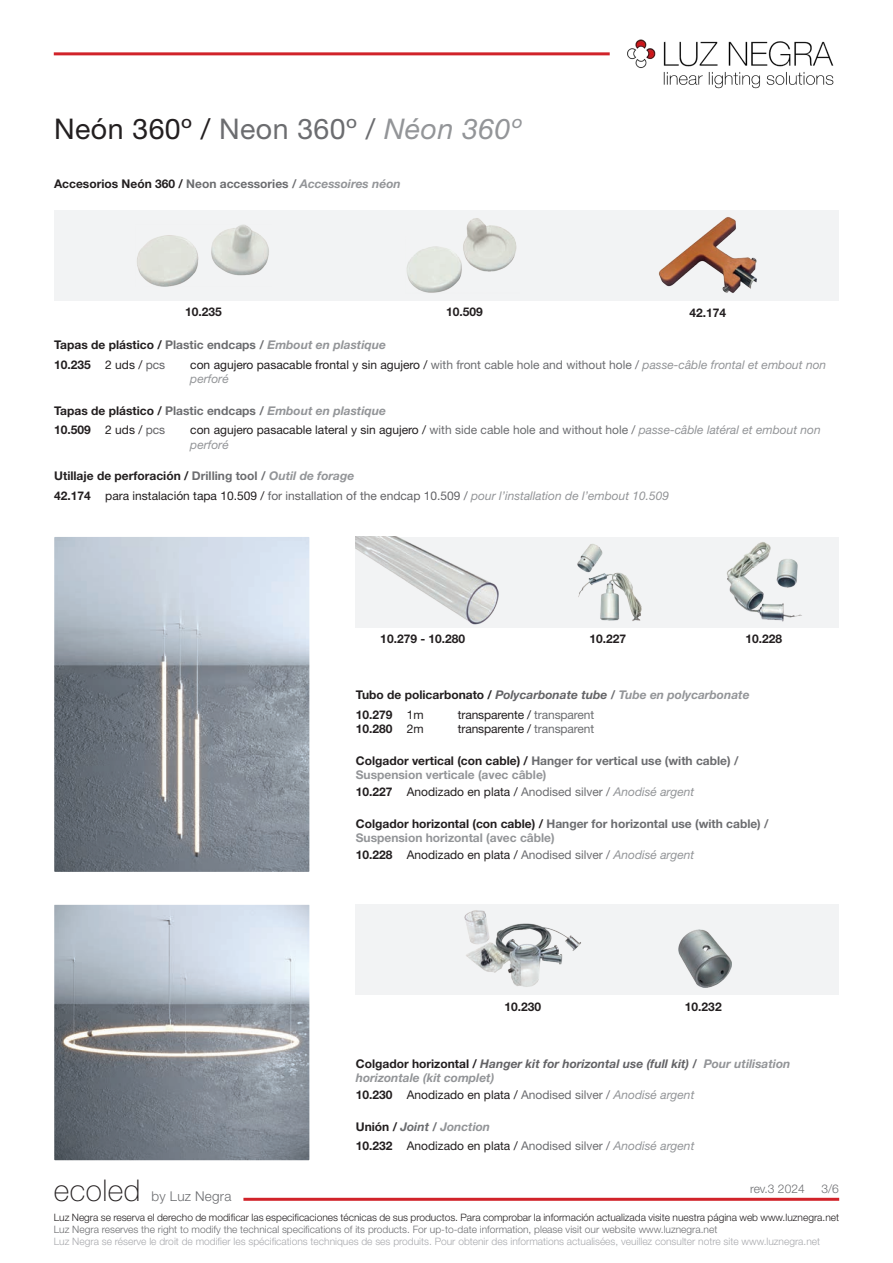
<style>
.page{position:relative;width:893px;height:1263px;background:#fff}
.page>*{position:absolute;margin:0;border:0;box-sizing:border-box;transform-origin:0 0}
.t1{font:28.5px "Helvetica Neue LT Std";letter-spacing:.015em;color:#231f20}
.t2{font:300 13.5px "Helvetica Neue LT Std";letter-spacing:.015em;color:#6c6d70}
.Tabla_Descripcion_CAST{font:12px/14.4px "Helvetica Neue LT Std";color:#231f20}
.Tabla_Titular_CAST{font:700 12px "Helvetica Neue LT Std";color:#231f20}
.Tabla_Titular_CAST-2{font:italic 700 12px/14.4px "Helvetica Neue LT Std";color:#939598}
.Tabla_Titular_CAST-3{font:700 12px "Helvetica Neue LT Std";color:#6c6d70}
.Tabla_Descripcion_CAST-2{font:italic 12px "Helvetica Neue LT Std";color:#939598}
.Tabla_Titular_CAST-4{font:700 12px "Helvetica Neue LT Std";color:#939598}
.REFERENCIA{font:700 12px "Helvetica Neue LT Std";color:#231f20}
.t3{font:300 12px "Helvetica Neue LT Std";color:#6c6d70}
.t4{font:300 10.2px "Helvetica Neue LT Std";color:#a8a9ad}
.t5{font:300 10.2px "Helvetica Neue LT Std";color:#231f20}
.t6{font:300 10.2px "Helvetica Neue LT Std";color:#6c6d70}
.s1{color:#6c6d70}
.s2{font-style:italic;color:#939598}
.s3{font-style:normal;color:#231f20}
.s4{font-style:normal;color:#6c6d70}
.s5{color:#636366}
.s6{font-style:italic;color:#6c6d70}
.s7{font-style:normal;color:#636366}
.s8{font-style:italic;color:#636366}
.s9{color:#231f20}
.s10{font-weight:100;font-size:30px;color:#231f20}
</style>
<div class="page">
<hr style="left:54px;top:52px;width:556px;height:3px;background:#d1232a">
<hr style="left:243px;top:1198px;width:596px;height:3px;background:#d1232a">
<img style="left:627px;top:39px;width:207px;height:50px">
<div style="left:54px;top:210px;width:785px;height:90px;background:#f2f3f4"></div>
<div style="left:356px;top:537px;width:483px;height:90px;background:#f2f3f4"></div>
<div style="left:356px;top:904px;width:483px;height:91px;background:#f2f3f4"></div>
<img style="left:54px;top:537px;width:255px;height:335px">
<img style="left:658px;top:217px;width:99px;height:76px">
<img style="left:137px;top:225px;width:132px;height:61px">
<img style="left:406px;top:218px;width:111px;height:75px">
<img style="left:577px;top:544px;width:65px;height:77px">
<img style="left:356px;top:537px;width:143px;height:88px">
<img style="left:726px;top:542px;width:76px;height:80px">
<img style="left:54px;top:905px;width:255px;height:255px">
<img style="left:464px;top:910px;width:117px;height:77px">
<img style="left:678px;top:930px;width:54px;height:57px">
<p class="t1" style="left:54px;top:112px;width:468px">Neón 360º / <span class="s1">Neon 360º /</span> <span class="s2">Néon 360º</span></p>
<p class="Tabla_Titular_CAST" style="left:54px;top:176px;width:348px">Accesorios Neón 360 / <span class="s1">Neon accessories /</span> <span class="s2">Accessoires néon</span></p>
<p class="Tabla_Titular_CAST" style="left:185px;top:305px;width:38px">10.235</p>
<p class="Tabla_Titular_CAST" style="left:446px;top:305px;width:38px">10.509</p>
<p class="Tabla_Titular_CAST" style="left:689px;top:305px;width:38px">42.174</p>
<p class="Tabla_Titular_CAST-2" style="left:54px;top:338px;width:333px"><span class="s3">Tapas de plástico /</span> <span class="s4">Plastic endcaps</span> <span class="s1">/</span> Embout en plastique</p>
<p class="REFERENCIA" style="left:54px;top:357px;width:38px">10.235</p>
<p class="Tabla_Descripcion_CAST" style="left:105px;top:357px;width:62px">2 uds / <span class="s5">pcs</span></p>
<p class="Tabla_Descripcion_CAST" style="left:190px;top:357px;width:637px">con agujero pasacable frontal y sin agujero / <span class="s1">with front cable hole and without hole /</span> <span class="s2">passe-câble frontal et embout non perforé</span></p>
<p class="Tabla_Titular_CAST-2" style="left:54px;top:403px;width:333px"><span class="s3">Tapas de plástico /</span> <span class="s4">Plastic endcaps</span> <span class="s1">/</span> Embout en plastique</p>
<p class="REFERENCIA" style="left:54px;top:423px;width:38px">10.509</p>
<p class="Tabla_Descripcion_CAST" style="left:105px;top:423px;width:62px">2 uds / <span class="s5">pcs</span></p>
<p class="Tabla_Descripcion_CAST" style="left:190px;top:423px;width:632px">con agujero pasacable lateral y sin agujero / <span class="s1">with side cable hole and without hole /</span> <span class="s2">passe-câble latéral et embout non perforé</span></p>
<p class="Tabla_Titular_CAST" style="left:54px;top:468px;width:302px">Utillaje de perforación / <span class="s1">Drilling tool</span> <span class="s6">/</span> <span class="s2">Outil de forage</span></p>
<p class="REFERENCIA" style="left:54px;top:488px;width:38px">42.174</p>
<p class="Tabla_Descripcion_CAST-2" style="left:105px;top:488px;width:565px"><span class="s3">para instalación tapa 10.509 /</span> <span class="s7">for installation of the endcap 10.509</span> <span class="s4">/</span> pour l’installation de l’embout 10.509</p>
<p class="Tabla_Titular_CAST" style="left:380px;top:631px;width:86px">10.279 - 10.280</p>
<p class="Tabla_Titular_CAST" style="left:589px;top:631px;width:38px">10.227</p>
<p class="Tabla_Titular_CAST" style="left:746px;top:631px;width:38px">10.228</p>
<p class="Tabla_Titular_CAST" style="left:356px;top:688px;width:395px">Tubo de policarbonato / <span class="s8">Polycarbonate tube</span> <span class="s6">/</span> <span class="s2">Tube en polycarbonate</span></p>
<p class="REFERENCIA" style="left:356px;top:707px;width:38px">10.279</p>
<p class="REFERENCIA" style="left:356px;top:722px;width:38px">10.280</p>
<p class="Tabla_Descripcion_CAST" style="left:458px;top:707px;width:138px">transparente / <span class="s1">transparent</span></p>
<p class="Tabla_Descripcion_CAST" style="left:458px;top:722px;width:138px">transparente / <span class="s1">transparent</span></p>
<p class="Tabla_Titular_CAST-3" style="left:356px;top:753px;width:384px"><span class="s9">Colgador vertical (con cable) /</span> Hanger for vertical use (with cable) /</p>
<p class="Tabla_Titular_CAST-4" style="left:356px;top:767px;width:192px">Suspension verticale (avec câble)</p>
<p class="REFERENCIA" style="left:356px;top:784px;width:38px">10.227</p>
<p class="Tabla_Descripcion_CAST" style="left:407px;top:785px;width:289px">Anodizado en plata / <span class="s1">Anodised silver /</span> <span class="s2">Anodisé argent</span></p>
<p class="Tabla_Titular_CAST-3" style="left:356px;top:816px;width:414px"><span class="s9">Colgador horizontal (con cable) /</span> Hanger for horizontal use (with cable) /</p>
<p class="Tabla_Titular_CAST-4" style="left:356px;top:830px;width:200px">Suspension horizontal (avec câble)</p>
<p class="REFERENCIA" style="left:356px;top:847px;width:38px">10.228</p>
<p class="Tabla_Descripcion_CAST" style="left:407px;top:847px;width:289px">Anodizado en plata / <span class="s1">Anodised silver /</span> <span class="s2">Anodisé argent</span></p>
<p class="Tabla_Descripcion_CAST" style="left:407px;top:707px;width:18px">1m</p>
<p class="Tabla_Descripcion_CAST" style="left:407px;top:722px;width:18px">2m</p>
<p class="Tabla_Titular_CAST" style="left:504px;top:999px;width:38px">10.230</p>
<p class="Tabla_Titular_CAST" style="left:685px;top:999px;width:38px">10.232</p>
<p class="Tabla_Titular_CAST-2" style="left:356px;top:1056px;width:436px"><span class="s3">Colgador horizontal /</span> <span class="s5">Hanger kit for horizontal use (full kit) /</span> Pour utilisation horizontale (kit complet)</p>
<p class="REFERENCIA" style="left:356px;top:1087px;width:38px">10.230</p>
<p class="Tabla_Descripcion_CAST" style="left:407px;top:1087px;width:289px">Anodizado en plata / <span class="s1">Anodised silver /</span> <span class="s2">Anodisé argent</span></p>
<p class="Tabla_Titular_CAST-2" style="left:356px;top:1119px;width:136px"><span class="s3">Unión /</span> <span class="s1">Joint /</span> Jonction</p>
<p class="REFERENCIA" style="left:356px;top:1138px;width:38px">10.232</p>
<p class="Tabla_Descripcion_CAST" style="left:407px;top:1138px;width:289px">Anodizado en plata / <span class="s1">Anodised silver /</span> <span class="s2">Anodisé argent</span></p>
<p class="t2" style="left:54px;top:1188px;width:179px"><span class="s10">ecoled</span> by Luz Negra</p>
<p class="t5" style="left:54px;top:1211px;width:787px">Luz Negra se reserva el derecho de modificar las especificaciones técnicas de sus productos. Para comprobar la información actualizada visite nuestra página web www.luznegra.net</p>
<p class="t6" style="left:54px;top:1223px;width:665px">Luz Negra reserves the right to modify the technical specifications of its products. For up-to-date information, please visit our website www.luznegra.net</p>
<p class="t4" style="left:54px;top:1235px;width:768px">Luz Negra se réserve le droit de modifier les spécifications techniques de ses produits. Pour obtenir des informations actualisées, veuillez consulter notre site www.luznegra.net</p>
<p class="t3" style="left:750px;top:1181px;width:56px">rev.3 2024</p>
<p class="t3" style="left:822px;top:1181px;width:19px">3/6</p>
</div>
